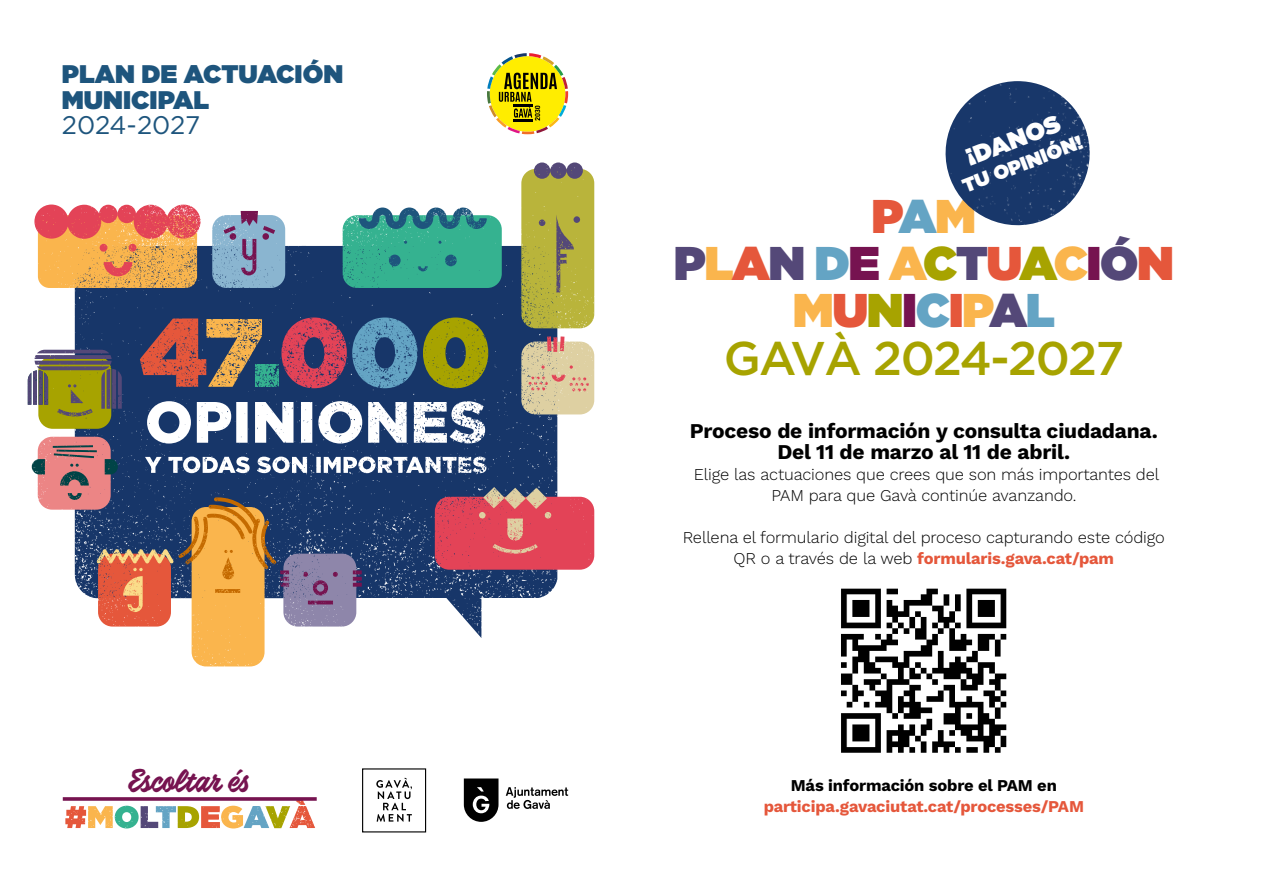
<style>
.page{position:relative;width:1263px;height:893px;background:#fff}
.page>*{position:absolute;margin:0;border:0;box-sizing:border-box;transform-origin:0 0}
.t1{font:500 47.25px/47.2px "Gotham HTF";letter-spacing:-.04em;color:#a7a300;text-align:center}
.t2{font:33.3px "Calafia";letter-spacing:-.02em;color:#761350}
.t3{font:900 25.5px/25.5px "Gotham HTF";color:#1e557d}
.t4{font:25.5px "Gotham HTF";letter-spacing:-.01em;color:#1e557d}
.t5{font:900 24.3px "Gotham HTF";color:#fff}
.t6{font:700 21px/21px "Work Sans";letter-spacing:-.01em;color:#000;text-align:center}
.t7{font:900 19.5px "Gotham HTF";color:#fff}
.t8{font:300 16.5px/21px "Work Sans";letter-spacing:-.01em;color:#000;text-align:center}
.t9{font:700 16.5px "Work Sans";letter-spacing:-.01em;color:#e5573b}
.t10{font:700 16.5px "Work Sans";letter-spacing:-.01em;color:#000}
.s1{font-weight:900;color:#e5573b}
.s2{font-weight:900;color:#64a4c4}
.s3{font-weight:900;color:#fab54d}
.s4{font-weight:900;color:#544878}
.s5{font-weight:900;color:#761350}
.s6{font-weight:900}
.s7{font-weight:700;color:#e5573b}
</style>
<div class="page">
<svg style="left:464px;top:778px;width:34px;height:44px"></svg>
<svg style="left:506px;top:787px;width:62px;height:22px"></svg>
<div style="left:362px;top:768px;width:64px;height:64px;border:1px solid #000"></div>
<svg style="left:376px;top:778px;width:36px;height:44px"></svg>
<img style="left:65px;top:806px;width:21px;height:22px">
<img style="left:115px;top:806px;width:24px;height:22px">
<img style="left:178px;top:806px;width:21px;height:22px">
<img style="left:201px;top:806px;width:64px;height:22px">
<img style="left:265px;top:806px;width:50px;height:22px">
<img style="left:88px;top:806px;width:25px;height:22px">
<img style="left:141px;top:806px;width:15px;height:22px">
<img style="left:156px;top:806px;width:20px;height:22px">
<svg style="left:296px;top:801px;width:9px;height:4px"></svg>
<svg style="left:63px;top:797px;width:254px;height:4px"></svg>
<svg style="left:487px;top:53px;width:81px;height:81px"></svg>
<div style="left:75px;top:246px;width:227px;height:352px;background:#173669"></div>
<img style="left:302px;top:246px;width:255px;height:352px">
<img style="left:445px;top:596px;width:36px;height:42px">
<img style="left:521px;top:169px;width:73px;height:159px">
<img style="left:534px;top:162px;width:49px;height:131px">
<div style="left:192px;top:593px;width:73px;height:73px;background:#fab54d"></div>
<img style="left:178px;top:497px;width:98px;height:96px">
<img style="left:521px;top:342px;width:73px;height:72px">
<img style="left:528px;top:336px;width:61px;height:55px">
<img style="left:38px;top:437px;width:73px;height:73px">
<img style="left:32px;top:445px;width:86px;height:55px">
<img style="left:435px;top:497px;width:159px;height:73px">
<img style="left:479px;top:487px;width:72px;height:67px">
<img style="left:38px;top:370px;width:73px;height:59px">
<img style="left:57px;top:384px;width:36px;height:32px">
<img style="left:101px;top:369px;width:21px;height:40px">
<img style="left:28px;top:370px;width:20px;height:35px">
<img style="left:35px;top:350px;width:77px;height:20px">
<img style="left:98px;top:612px;width:73px;height:15px">
<img style="left:96px;top:549px;width:78px;height:63px">
<img style="left:38px;top:276px;width:159px;height:12px">
<img style="left:34px;top:205px;width:167px;height:71px">
<img style="left:212px;top:215px;width:73px;height:73px">
<img style="left:223px;top:211px;width:52px;height:64px">
<img style="left:343px;top:215px;width:159px;height:73px">
<img style="left:359px;top:207px;width:128px;height:64px">
<img style="left:283px;top:554px;width:73px;height:73px">
<img style="left:280px;top:570px;width:82px;height:34px">
<img style="left:140px;top:318px;width:122px;height:69px">
<img style="left:256px;top:364px;width:22px;height:23px">
<img style="left:281px;top:317px;width:66px;height:71px">
<img style="left:352px;top:317px;width:65px;height:71px">
<img style="left:423px;top:317px;width:65px;height:71px">
<img style="left:147px;top:401px;width:338px;height:43px">
<img style="left:183px;top:457px;width:303px;height:16px">
<img style="left:841px;top:588px;width:166px;height:165px">
<img style="left:945px;top:81px;width:145px;height:145px">
<h3 class="t3" style="left:62px;top:61px;width:283px">PLAN DE ACTUACIÓN<br>MUNICIPAL</h3>
<h3 class="t4" style="left:62px;top:111px;width:140px">2024-2027</h3>
<h2 class="t2" style="left:129px;top:760px;width:124px">Escoltar és</h2>
<h3 class="t5" style="left:962px;top:144px;width:100px;rotate:-21deg">¡DANOS</h3>
<p class="t7" style="left:959px;top:176px;width:128px;rotate:-21deg">TU OPINIÓN!</p>
<h1 class="t1" style="left:674px;top:191px;width:501px"><span class="s1">P</span><span class="s2">A</span><span class="s3">M<br></span><span class="s4">P</span><span class="s3">L</span><span class="s1">A</span><span class="s4">N</span> <span class="s2">D</span><span class="s5">E</span> <span class="s3">A</span><span class="s6">C</span><span class="s4">T</span><span class="s1">U</span><span class="s6">A</span><span class="s3">C</span><span class="s5">I</span><span class="s4">Ó</span><span class="s1">N<br></span><span class="s3">M</span><span class="s1">U</span><span class="s6">N</span><span class="s5">I</span><span class="s2">C</span><span class="s1">I</span><span class="s3">P</span><span class="s4">A</span><span class="s2">L<br></span>GAVÀ 2024-2027</h1>
<p class="t6" style="left:690px;top:419px;width:470px">Proceso de información y consulta ciudadana.<br>Del 11 de marzo al 11 de abril.</p>
<p class="t8" style="left:694px;top:463px;width:467px">Elige las actuaciones que crees que son más importantes del<br>PAM para que Gavà continúe avanzando.</p>
<p class="t8" style="left:683px;top:526px;width:483px">Rellena el formulario digital del proceso capturando este código<br>QR o a través de la web <span class="s7">formularis.gava.cat/pam</span></p>
<p class="t10" style="left:791px;top:773px;width:268px">Más información sobre el PAM en</p>
<p class="t9" style="left:764px;top:794px;width:322px">participa.gavaciutat.cat/processes/PAM</p>
</div>
